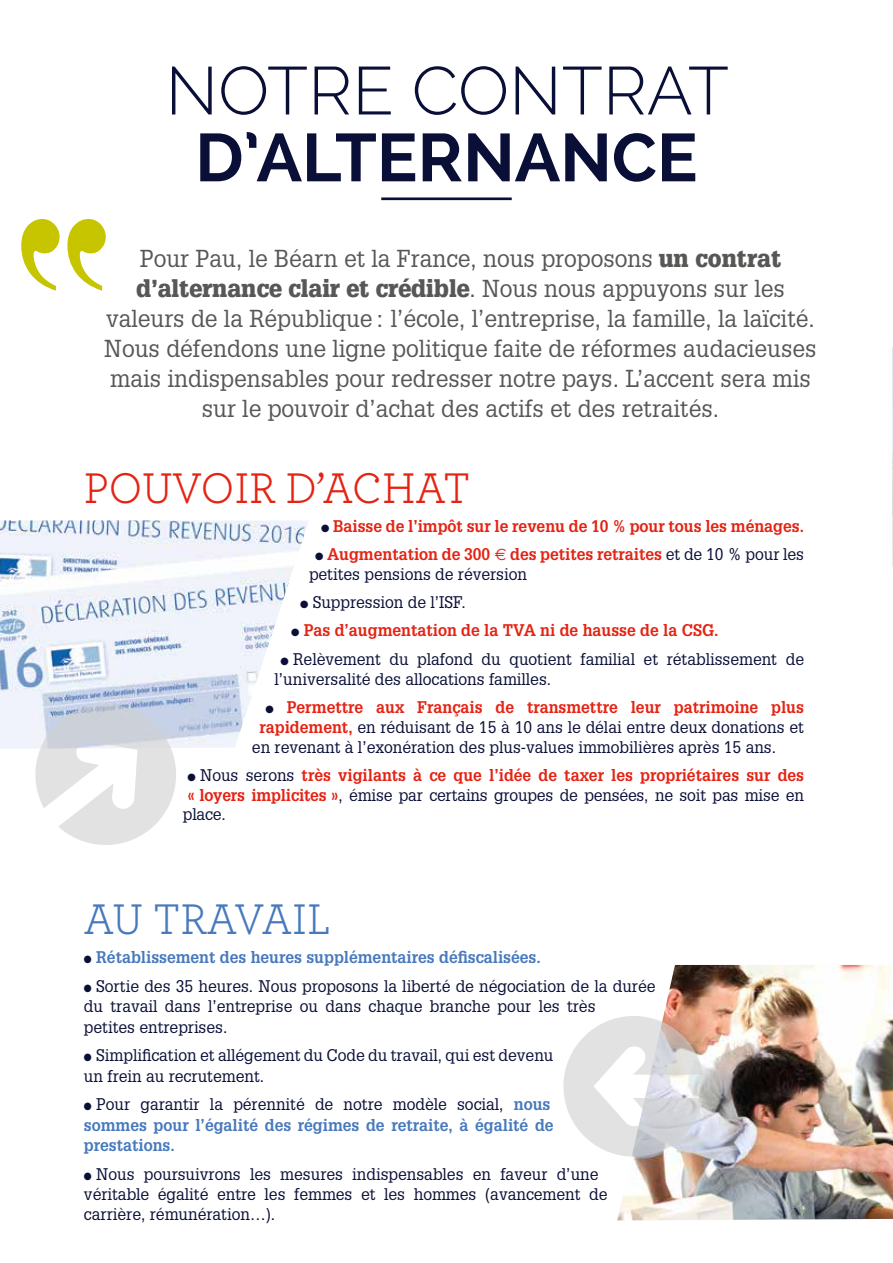
<style>
.page{position:relative;width:893px;height:1263px;background:#fff}
.page>*{position:absolute;margin:0;border:0;box-sizing:border-box;transform-origin:0 0}
.t1{font:300 67.5px "Raleway";color:#0a0f37}
.t2{font:700 67.5px "Raleway";color:#0a0f37}
.t3{font:45px "Archer";color:#e42313;scale:.95 1}
.t4{font:45px "Archer";color:#4779bc;scale:.95 1}
.t5{font:24px/30px "Glypha";color:#575756;text-align:center;scale:.95 1}
.t6{font:16.5px/20.2px "Glypha";color:#0a0f37;scale:.95 1}
.t7{font:700 16.5px/19.8px "Glypha";color:#e42313;text-align:justify;scale:.95 1}
.t8{font:700 16.5px/20.2px "Glypha";color:#4779bc;scale:.95 1}
.s1{font-weight:900}
.s2{color:#0a0f37}
.s3{font-weight:700;color:#e42313}
.s4{font-family:"Euro Sans";color:#e42313}
.s5{font-weight:400;color:#0a0f37}
</style>
<div class="page">
<hr style="left:381px;top:197px;width:131px;height:3px;background:#0a0f37">
<svg style="left:21px;top:219px;width:39px;height:72px"></svg>
<svg style="left:67px;top:219px;width:39px;height:72px"></svg>
<img style="left:0;top:520px;width:308px;height:229px">
<img style="left:617px;top:965px;width:276px;height:255px">
<img style="left:892px;top:347px;width:1px;height:219px">
<svg style="left:28px;top:695px;width:157px;height:150px"></svg>
<svg style="left:563px;top:1016px;width:140px;height:141px"></svg>
<h1 class="t1" style="left:166px;top:51px;width:565px">NOTRE CONTRAT</h1>
<h1 class="t2" style="left:195px;top:119px;width:504px">D’ALTERNANCE</h1>
<p class="t5" style="left:104px;top:243px;width:751px">Pour Pau, le Béarn et la France, nous proposons <span class="s1">un contrat d’alternance clair et crédible</span>. Nous nous appuyons sur les valeurs de la République: l’école, l’entreprise, la famille, la laïcité.<br>Nous défendons une ligne politique faite de réformes audacieuses mais indispensables pour redresser notre pays. L’accent sera mis sur le pouvoir d’achat des actifs et des retraités.</p>
<h2 class="t3" style="left:84px;top:457px;width:408px">POUVOIR D’ACHAT</h2>
<p class="t7" style="left:321px;top:516px;width:510px"><span class="s2">●</span> Baisse de l’impôt sur le revenu de 10 % pour tous les ménages.</p>
<p class="t6" style="left:309px;top:544px;width:523px;line-height:19.8px;text-indent:6px">● <span class="s3">Augmentation de 300</span> <span class="s4">€</span> <span class="s3">des petites retraites</span> et de 10 % pour les petites pensions de réversion</p>
<p class="t6" style="left:300px;top:592px;width:176px">● Suppression de l’ISF.</p>
<p class="t7" style="left:291px;top:620px;width:452px"><span class="s2">●</span> Pas d’augmentation de la TVA ni de hausse de la CSG.</p>
<p class="t6" style="left:274px;top:649px;width:559px;line-height:19.8px;text-indent:6px">● Relèvement du plafond du quotient familial et rétablissement de l’universalité des allocations familles.</p>
<p class="t7" style="left:265px;top:697px;width:568px"><span class="s2">●</span> Permettre aux Français de transmettre leur patrimoine plus</p>
<p class="t6" style="left:259px;top:716px;width:575px"><span class="s3">rapidement,</span> en réduisant de 15 à 10 ans le délai entre deux donations et</p>
<p class="t6" style="left:252px;top:736px;width:553px">en revenant à l’exonération des plus-values immobilières après 15 ans.</p>
<p class="t7" style="left:183px;top:765px;width:655px"><span class="s2">●</span> <span class="s5">Nous serons</span> très vigilants à ce que l’idée de taxer les propriétaires sur des « loyers implicites »<span class="s5">, émise par certains groupes de pensées, ne soit pas mise en place.</span></p>
<h2 class="t4" style="left:84px;top:888px;width:262px">AU TRAVAIL</h2>
<p class="t8" style="left:84px;top:947px;width:482px"><span class="s2">●</span> Rétablissement des heures supplémentaires défiscalisées.</p>
<p class="t6" style="left:84px;top:975px;width:603px">● Sortie des 35 heures. Nous proposons la liberté de négociation de la durée du travail dans l’entreprise ou dans chaque branche pour les très<br>petites entreprises.</p>
<p class="t6" style="left:84px;top:1045px;width:496px">● Simplification et allégement du Code du travail, qui est devenu un frein au recrutement.</p>
<p class="t8" style="left:84px;top:1094px;width:496px"><span class="s2">●</span> <span class="s5">Pour garantir la pérennité de notre modèle social,</span> nous sommes pour l’égalité des régimes de retraite, à égalité de prestations.</p>
<p class="t6" style="left:84px;top:1163px;width:553px">● Nous poursuivrons les mesures indispensables en faveur d’une véritable égalité entre les femmes et les hommes (avancement de carrière, rémunération…).</p>
</div>
